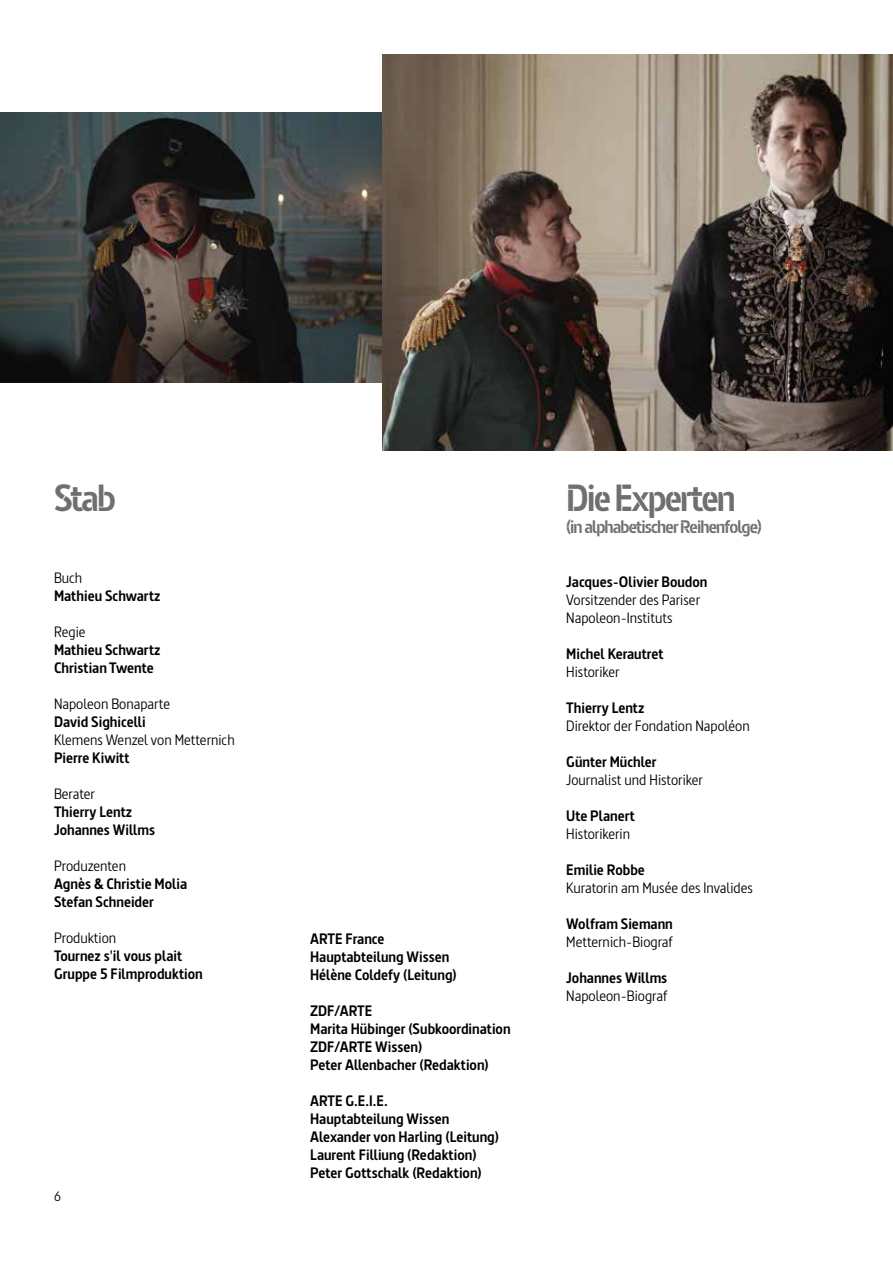
<style>
.page{position:relative;width:893px;height:1263px;background:#fff}
.page>*{position:absolute;margin:0;border:0;box-sizing:border-box;transform-origin:0 0}
.t1{font:700 37.5px "Barna Stencil";letter-spacing:-.055em;color:#706f6f}
.t2{font:700 18px "Barna Stencil";letter-spacing:-.05em;color:#706f6f}
.t3{font:700 15px/18px "Barna";color:#000}
.t4{font:15px/18px "Barna";color:#000}
.t5{font:13.5px "Barna";color:#000}
</style>
<div class="page">
<img style="left:0;top:113px;width:383px;height:270px">
<img style="left:383px;top:54px;width:510px;height:397px">
<h1 class="t1" style="left:54px;top:475px;width:64px">Stab</h1>
<p class="t4" style="left:54px;top:568px;width:30px">Buch</p>
<p class="t3" style="left:54px;top:587px;width:108px">Mathieu Schwartz</p>
<p class="t4" style="left:54px;top:622px;width:33px">Regie</p>
<p class="t3" style="left:54px;top:641px;width:108px">Mathieu Schwartz<br>Christian Twente</p>
<p class="t4" style="left:54px;top:694px;width:118px">Napoleon Bonaparte</p>
<p class="t3" style="left:54px;top:713px;width:93px">David Sighicelli</p>
<p class="t4" style="left:54px;top:730px;width:182px">Klemens Wenzel von Metternich</p>
<p class="t3" style="left:54px;top:749px;width:77px">Pierre Kiwitt</p>
<p class="t4" style="left:54px;top:784px;width:42px">Berater</p>
<p class="t3" style="left:54px;top:803px;width:103px">Thierry Lentz<br>Johannes Willms</p>
<p class="t4" style="left:54px;top:856px;width:74px">Produzenten</p>
<p class="t3" style="left:54px;top:875px;width:135px">Agnès &amp; Christie Molia<br>Stefan Schneider</p>
<p class="t4" style="left:54px;top:928px;width:64px">Produktion</p>
<p class="t3" style="left:54px;top:947px;width:150px">Tournez s'il vous plait<br>Gruppe 5 Filmproduktion</p>
<p class="t5" style="left:54px;top:1188px;width:8px">6</p>
<p class="t3" style="left:310px;top:930px;width:148px">ARTE France<br>Hauptabteilung Wissen<br>Hélène Coldefy (Leitung)</p>
<p class="t3" style="left:310px;top:1002px;width:202px">ZDF/ARTE<br>Marita Hübinger (Subkoordination<br>ZDF/ARTE Wissen)<br>Peter Allenbacher (Redaktion)</p>
<p class="t3" style="left:310px;top:1092px;width:191px">ARTE G.E.I.E.<br>Hauptabteilung Wissen<br>Alexander von Harling (Leitung)<br>Laurent Filliung (Redaktion)<br>Peter Gottschalk (Redaktion)</p>
<h1 class="t1" style="left:566px;top:475px;width:171px">Die Experten</h1>
<p class="t2" style="left:566px;top:516px;width:197px">(in alphabetischer Reihenfolge)</p>
<p class="t3" style="left:566px;top:573px;width:143px">Jacques-Olivier Boudon</p>
<p class="t4" style="left:566px;top:591px;width:135px">Vorsitzender des Pariser<br>Napoleon-Instituts</p>
<p class="t3" style="left:566px;top:645px;width:99px">Michel Kerautret</p>
<p class="t4" style="left:566px;top:663px;width:55px">Historiker</p>
<p class="t3" style="left:566px;top:699px;width:80px">Thierry Lentz</p>
<p class="t4" style="left:566px;top:717px;width:185px">Direktor der Fondation Napoléon</p>
<p class="t3" style="left:566px;top:753px;width:92px">Günter Müchler</p>
<p class="t4" style="left:566px;top:771px;width:138px">Journalist und Historiker</p>
<p class="t3" style="left:566px;top:807px;width:70px">Ute Planert</p>
<p class="t4" style="left:566px;top:825px;width:65px">Historikerin</p>
<p class="t3" style="left:566px;top:861px;width:80px">Emilie Robbe</p>
<p class="t4" style="left:566px;top:879px;width:188px">Kuratorin am Musée des Invalides</p>
<p class="t3" style="left:566px;top:915px;width:108px">Wolfram Siemann</p>
<p class="t4" style="left:566px;top:933px;width:108px">Metternich-Biograf</p>
<p class="t3" style="left:566px;top:969px;width:103px">Johannes Willms</p>
<p class="t4" style="left:566px;top:987px;width:103px">Napoleon-Biograf</p>
</div>
